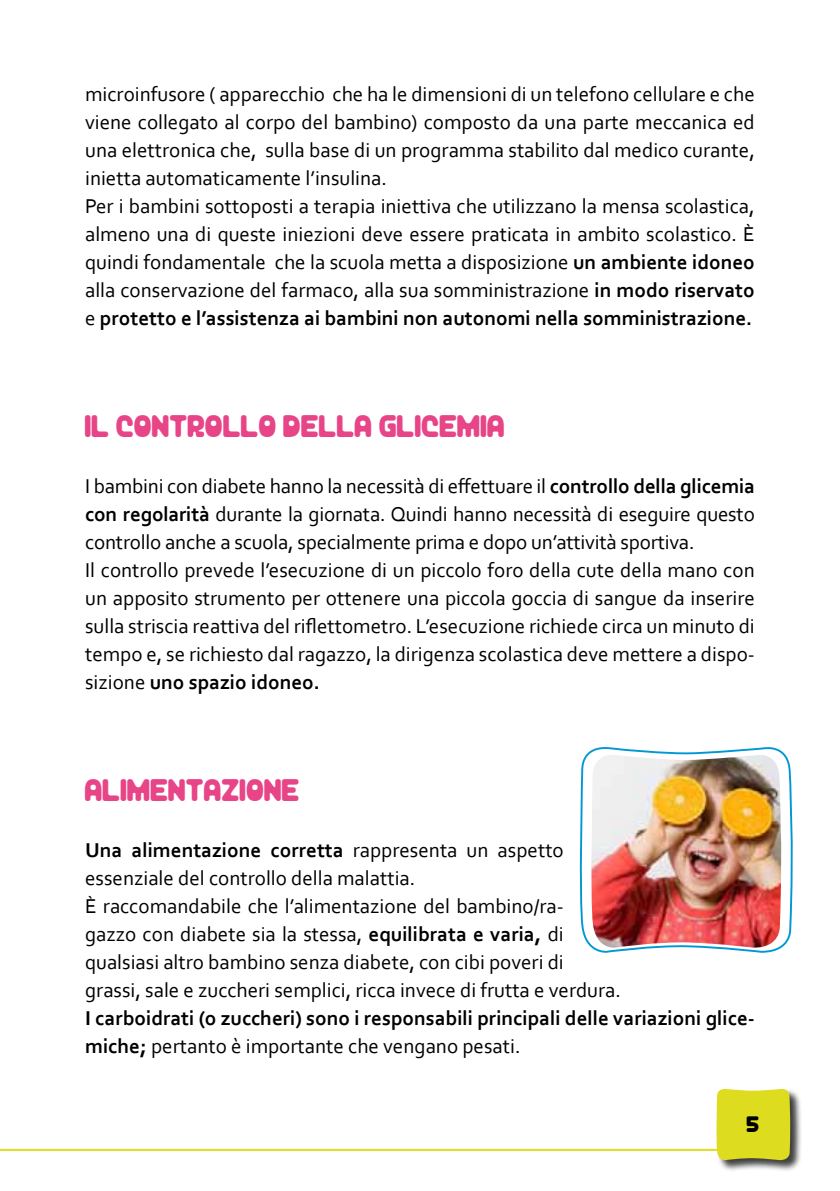
<style>
.page{position:relative;width:840px;height:1191px;background:#fff}
.page>*{position:absolute;margin:0;border:0;box-sizing:border-box;transform-origin:0 0}
.t1{font:28px "Unocide";color:#e74587}
.t2{font:21px/28px "Corbel";color:#000}
.t3{font:700 21px/28px "Corbel";color:#000}
.t4{font:20px "Unocide";color:#000}
.s1{font-weight:700}
.s2{font-weight:400}
</style>
<div class="page">
<div style="left:715px;top:1088px;width:86px;height:83px;background:#000;opacity:.75"></div>
<svg style="left:715px;top:1088px;width:75px;height:72px;background:#dddb2a"></svg>
<hr style="left:0;top:1148px;width:729px;height:2px;background:#dedc1e">
<svg style="left:579px;top:747px;width:214px;height:206px"></svg>
<img style="left:589px;top:752px;width:192px;height:197px">
<p class="t2" style="left:85px;top:79px;width:671px">microinfusore ( apparecchio che ha le dimensioni di un telefono cellulare e che viene collegato al corpo del bambino) composto da una parte meccanica ed una elettronica che, sulla base di un programma stabilito dal medico curante, inietta automaticamente l’insulina.<br>Per i bambini sottoposti a terapia iniettiva che utilizzano la mensa scolastica, almeno una di queste iniezioni deve essere praticata in ambito scolastico. È quindi fondamentale che la scuola metta a disposizione <span class="s1">un ambiente idoneo </span>alla conservazione del farmaco, alla sua somministrazione <span class="s1">in modo riservato </span>e <span class="s1">protetto e l’assistenza ai bambini non autonomi nella somministrazione.</span></p>
<h1 class="t1" style="left:85px;top:412px;width:421px">IL CONTROLLO DELLA GLICEMIA</h1>
<p class="t2" style="left:85px;top:471px;width:671px">I bambini con diabete hanno la necessità di effettuare il <span class="s1">controllo della glicemia con regolarità</span> durante la giornata. Quindi hanno necessità di eseguire questo controllo anche a scuola, specialmente prima e dopo un’attività sportiva.<br>Il controllo prevede l’esecuzione di un piccolo foro della cute della mano con un apposito strumento per ottenere una piccola goccia di sangue da inserire sulla striscia reattiva del riflettometro. L’esecuzione richiede circa un minuto di tempo e, se richiesto dal ragazzo, la dirigenza scolastica deve mettere a dispo&shy;sizione <span class="s1">uno spazio idoneo.</span></p>
<h1 class="t1" style="left:85px;top:776px;width:216px">ALIMENTAZIONE</h1>
<p class="t2" style="left:85px;top:835px;width:537px"><span class="s1">Una alimentazione corretta</span> rappresenta un aspetto essenziale del controllo della malattia.<br>È raccomandabile che l’alimentazione del bambino/ra-<br>gazzo con diabete sia la stessa, <span class="s1">equilibrata e varia,</span> di qualsiasi altro bambino senza diabete, con cibi poveri di grassi, sale e zuccheri semplici, ricca invece di frutta e verdura.</p>
<p class="t3" style="left:85px;top:1003px;width:670px">I carboidrati (o zuccheri) sono i responsabili principali delle variazioni glice&shy;miche; <span class="s2">pertanto è importante che vengano pesati.</span></p>
<p class="t4" style="left:746px;top:1114px;width:14px">5</p>
</div>
